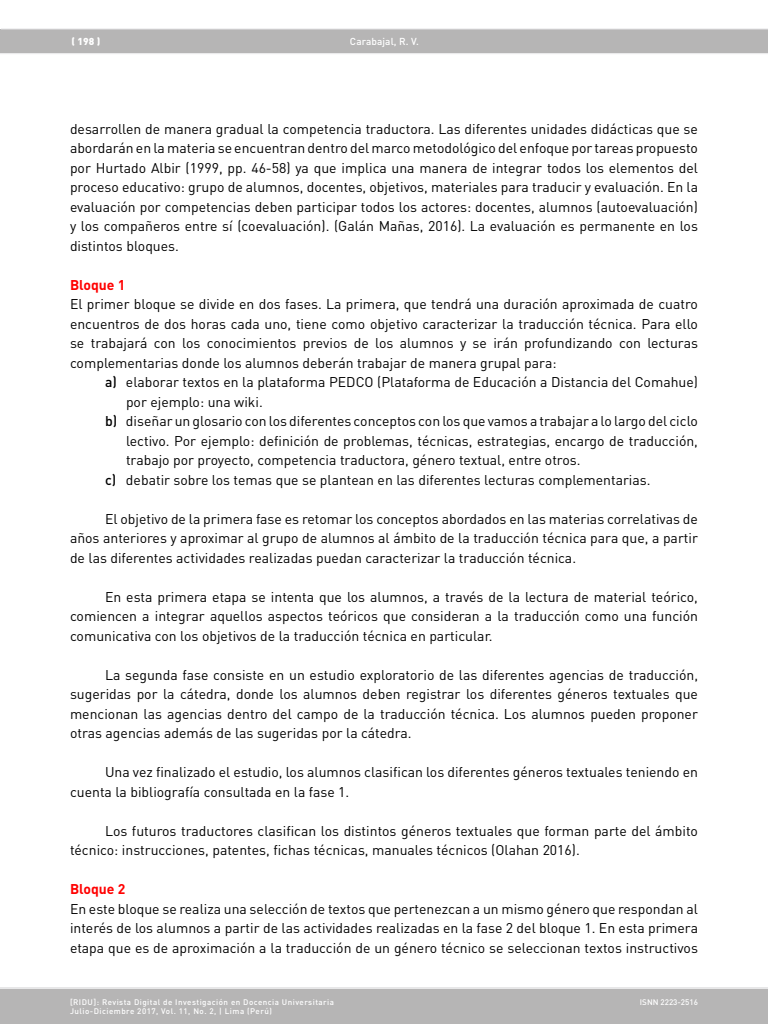
<style>
.page{position:relative;width:768px;height:1024px;background:#fff}
.page>*{position:absolute;margin:0;border:0;box-sizing:border-box;transform-origin:0 0}
.t1{font:14px/19.5px "DIN Pro";color:#000;text-align:justify}
.sub_2{font:700 14px "DIN Pro";color:#f00}
.t2{font:500 10px "DIN Pro";letter-spacing:.01em;color:#fff}
.t3{font:900 10px "DIN Pro";color:#fff}
.t4{font:500 8px/9px "DIN Pro";letter-spacing:.06em;color:#fff}
.t5{font:500 8px "DIN Pro";color:#fff}
.s1{font-weight:500}
</style>
<div class="page">
<div style="left:0;top:29px;width:768px;height:24px;background:#b6b5b5"></div>
<hr style="left:0;top:53px;width:768px;height:1px;background:#e7e7e8">
<hr style="left:1px;top:29px;width:767px;height:1px;background:#e7e7e8">
<div style="left:0;top:988px;width:768px;height:36px;background:#b6b5b5"></div>
<hr style="left:0;top:987px;width:768px;height:2px;background:#e7e7e8">
<p class="t3" style="left:72px;top:35px;width:30px">( 198 )</p>
<p class="t2" style="left:350px;top:35px;width:71px">Carabajal, R. V.</p>
<p class="t1" style="left:70px;top:118px;width:630px">desarrollen de manera gradual la competencia traductora. Las diferentes unidades didácticas que se abordarán en la materia se encuentran dentro del marco metodológico del enfoque por tareas propuesto por Hurtado Albir (1999, pp. 46-58) ya que implica una manera de integrar todos los elementos del proceso educativo: grupo de alumnos, docentes, objetivos, materiales para traducir y evaluación. En la evaluación por competencias deben participar todos los actores: docentes, alumnos (autoevaluación) y los compañeros entre sí (coevaluación). (Galán Mañas, 2016). La evaluación es permanente en los distintos bloques.</p>
<p class="sub_2" style="left:70px;top:275px;width:57px">Bloque 1</p>
<p class="t1" style="left:70px;top:294px;width:630px">El primer bloque se divide en dos fases. La primera, que tendrá una duración aproximada de cuatro encuentros de dos horas cada uno, tiene como objetivo caracterizar la traducción técnica. Para ello se trabajará con los conocimientos previos de los alumnos y se irán profundizando con lecturas complementarias donde los alumnos deberán trabajar de manera grupal para:</p>
<p class="t1" style="left:126px;top:372px;width:574px;text-indent:-21px"><span class="s1">a)</span> elaborar textos en la plataforma PEDCO (Plataforma de Educación a Distancia del Comahue) por ejemplo: una wiki.</p>
<p class="t1" style="left:126px;top:411px;width:574px;text-indent:-21px"><span class="s1">b)</span> diseñar un glosario con los diferentes conceptos con los que vamos a trabajar a lo largo del ciclo lectivo. Por ejemplo: definición de problemas, técnicas, estrategias, encargo de traducción, trabajo por proyecto, competencia traductora, género textual, entre otros.</p>
<p class="t1" style="left:105px;top:469px;width:547px"><span class="s1">c)</span> debatir sobre los temas que se plantean en las diferentes lecturas complementarias.</p>
<p class="t1" style="left:70px;top:508px;width:630px;text-indent:35px">El objetivo de la primera fase es retomar los conceptos abordados en las materias correlativas de años anteriores y aproximar al grupo de alumnos al ámbito de la traducción técnica para que, a partir de las diferentes actividades realizadas puedan caracterizar la traducción técnica.</p>
<p class="t1" style="left:70px;top:586px;width:630px;text-indent:35px">En esta primera etapa se intenta que los alumnos, a través de la lectura de material teórico, comiencen a integrar aquellos aspectos teóricos que consideran a la traducción como una función comunicativa con los objetivos de la traducción técnica en particular.</p>
<p class="t1" style="left:70px;top:664px;width:630px;text-indent:35px">La segunda fase consiste en un estudio exploratorio de las diferentes agencias de traducción, sugeridas por la cátedra, donde los alumnos deben registrar los diferentes géneros textuales que mencionan las agencias dentro del campo de la traducción técnica. Los alumnos pueden proponer otras agencias además de las sugeridas por la cátedra.</p>
<p class="t1" style="left:70px;top:762px;width:630px;text-indent:35px">Una vez finalizado el estudio, los alumnos clasifican los diferentes géneros textuales teniendo en cuenta la bibliografía consultada en la fase 1.</p>
<p class="t1" style="left:70px;top:820px;width:630px;text-indent:35px">Los futuros traductores clasifican los distintos géneros textuales que forman parte del ámbito técnico: instrucciones, patentes, fichas técnicas, manuales técnicos (Olahan 2016).</p>
<p class="sub_2" style="left:70px;top:879px;width:57px">Bloque 2</p>
<p class="t1" style="left:70px;top:898px;width:630px">En este bloque se realiza una selección de textos que pertenezcan a un mismo género que respondan al interés de los alumnos a partir de las actividades realizadas en la fase 2 del bloque 1. En esta primera etapa que es de aproximación a la traducción de un género técnico se seleccionan textos instructivos</p>
<p class="t4" style="left:70px;top:997px;width:266px">[RIDU]: Revista Digital de Investigación en Docencia Universitaria<br>Julio-Diciembre 2017, Vol. 11, No. 2, | Lima (Perú)</p>
<p class="t5" style="left:640px;top:997px;width:60px">ISNN 2223-2516</p>
</div>
